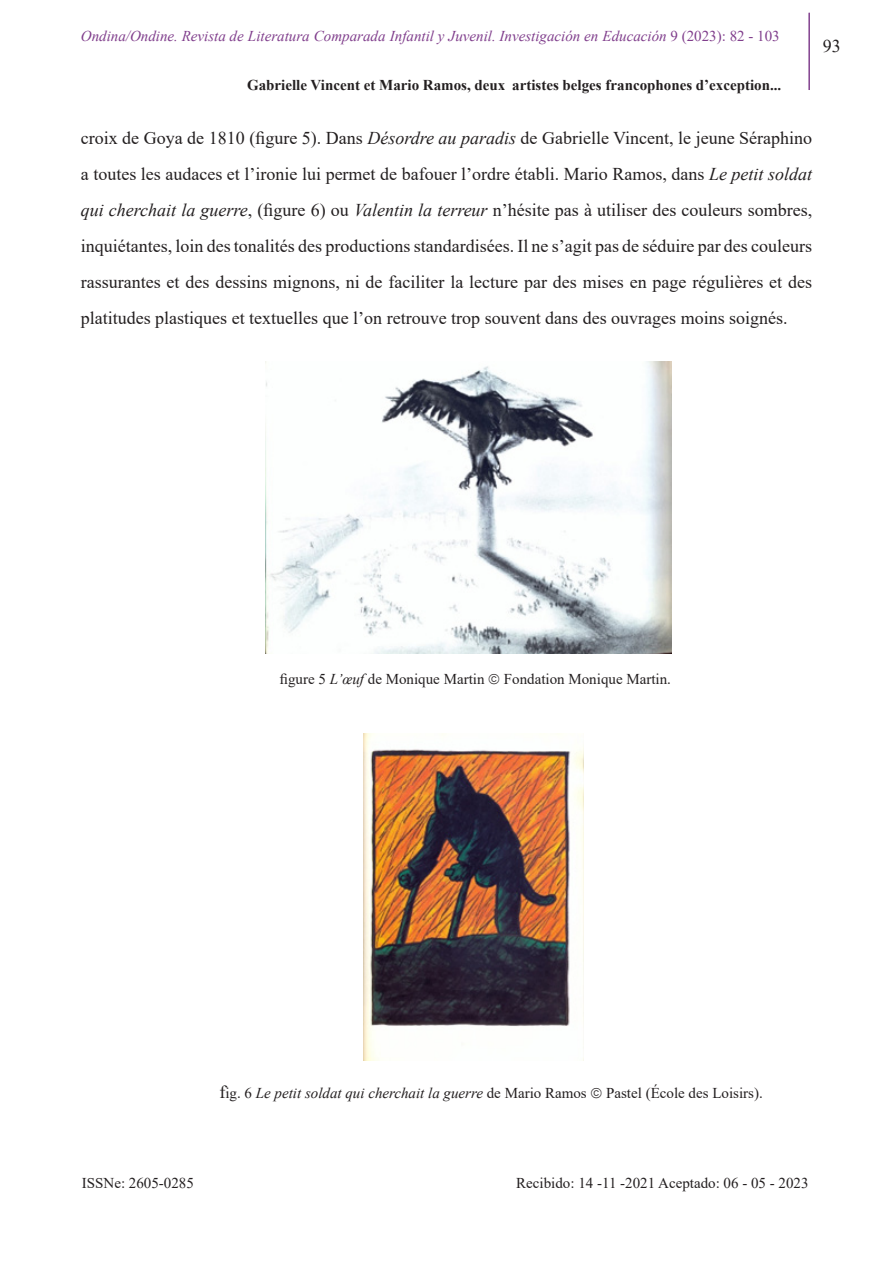
<style>
.page{position:relative;width:893px;height:1263px;background:#fff}
.page>*{position:absolute;margin:0;border:0;box-sizing:border-box;transform-origin:0 0}
.t1{font:18px/36px "Times New Roman";color:#231f20;text-align:justify}
.t2{font:15px "Times New Roman";color:#231f20}
.t3{font:italic 15px "Times New Roman";color:#803e8c}
.t4{font:700 15px "Times New Roman";color:#231f20}
.t5{font:italic 15px "Times New Roman";color:#231f20}
.s1{font-style:normal}
.s2{font-style:italic}
.s3{font-style:normal;font-size:18px}
</style>
<div class="page">
<hr style="left:809px;top:13px;width:1px;height:77px;background:#803e8c">
<img style="left:364px;top:734px;width:220px;height:326px">
<img style="left:265px;top:361px;width:407px;height:292px">
<p class="t3" style="left:81px;top:26px;width:700px">Ondina/Ondine. Revista de Literatura Comparada Infantil y Juvenil. Investigación en Educación <span class="s1">9 (2023): 82 - 103</span></p>
<p class="t4" style="left:247px;top:74px;width:536px">Gabrielle Vincent et Mario Ramos, deux artistes belges francophones d’exception...</p>
<p class="t1" style="left:823px;top:27px;width:19px">93</p>
<p class="t1" style="left:81px;top:119px;width:733px">croix de Goya de 1810 (figure 5). Dans <span class="s2">Désordre au paradis</span> de Gabrielle Vincent, le jeune Séraphino a toutes les audaces et l’ironie lui permet de bafouer l’ordre établi. Mario Ramos, dans <span class="s2">Le petit soldat qui cherchait la guerre</span>, (figure 6) ou <span class="s2">Valentin la terreur</span> n’hésite pas à utiliser des couleurs sombres, inquiétantes, loin des tonalités des productions standardisées. Il ne s’agit pas de séduire par des couleurs rassurantes et des dessins mignons, ni de faciliter la lecture par des mises en page régulières et des platitudes plastiques et textuelles que l’on retrouve trop souvent dans des ouvrages moins soignés.</p>
<p class="t2" style="left:280px;top:668px;width:206px">figure 5 <span class="s2">L’œuf</span> de Monique Martin</p>
<p class="t2" style="left:504px;top:668px;width:169px">Fondation Monique Martin.</p>
<p class="t5" style="left:219px;top:1083px;width:369px"><span class="s3">f</span><span class="s1">ig. 6</span> Le petit soldat qui cherchait la guerre <span class="s1">de Mario Ramos</span></p>
<p class="t2" style="left:606px;top:1082px;width:158px">Pastel (École des Loisirs).</p>
<p class="t2" style="left:82px;top:1172px;width:114px">ISSNe: 2605-0285</p>
<p class="t2" style="left:516px;top:1172px;width:294px">Recibido: 14 -11 -2021 Aceptado: 06 - 05 - 2023</p>
</div>
